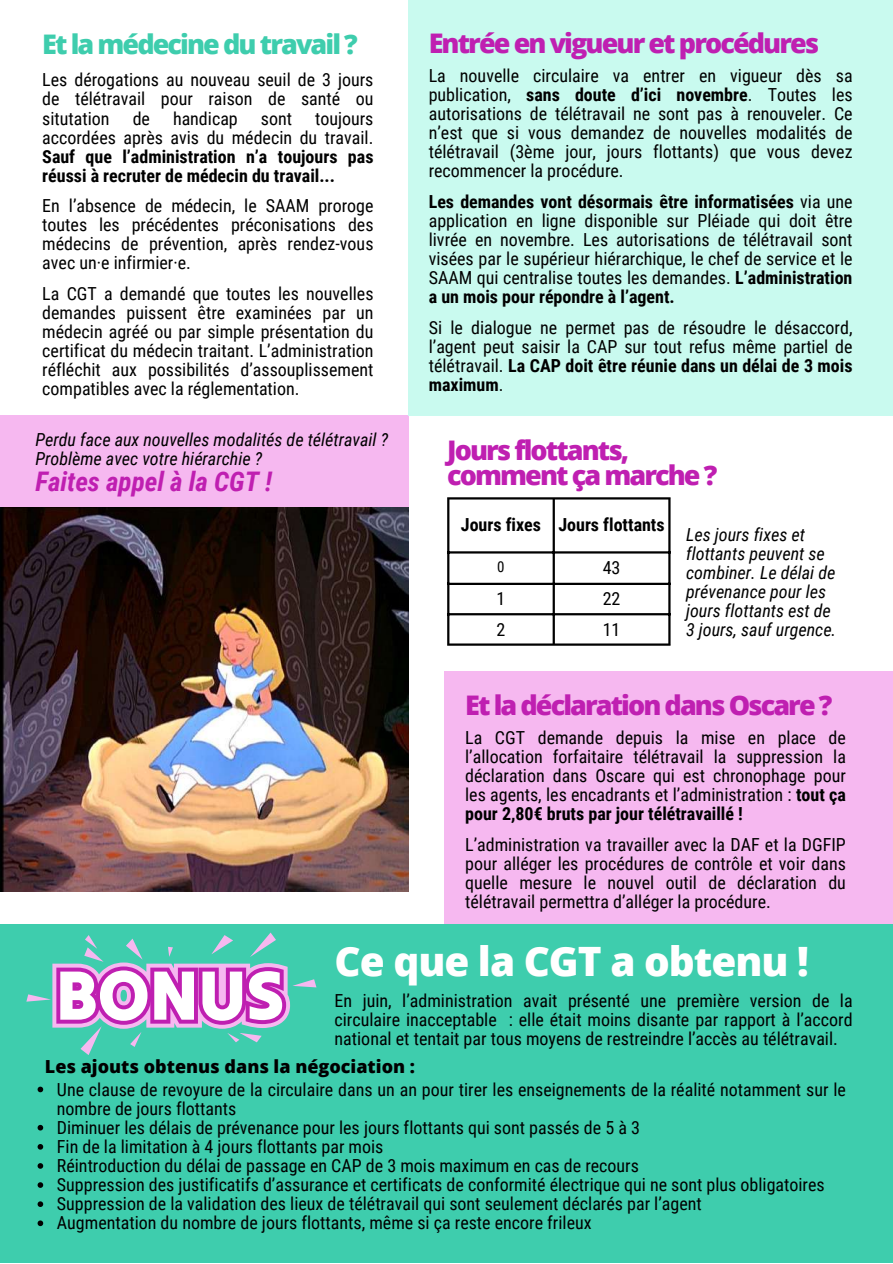
<style>
.page{position:relative;width:893px;height:1264px;background:#fff}
.page>*{position:absolute;margin:0;border:0;box-sizing:border-box;transform-origin:0 0}
.t1{font:800 40.5px "Open Sans";letter-spacing:-.025em;color:#fff}
.t2{font:800 27px/24.8px "Open Sans";letter-spacing:-.07em;color:#bf1fb1}
.t3{font:800 27px "Open Sans";letter-spacing:-.07em;color:#3ecdad}
.t4{font:italic 700 27px "Roboto Condensed";color:#bf1fb1}
.t5{font:18px/19px "Roboto Condensed";color:#000;text-align:justify}
.t6{font:italic 18px/19px "Roboto Condensed";color:#000}
.t7{font:700 18px/19px "Roboto Condensed";color:#000}
.t8{font:800 18px "Open Sans";color:#000}
.t9{font:15px "Roboto Condensed";color:#000}
.s1{font-weight:700}
</style>
<div class="page">
<div style="left:444px;top:671px;width:448px;height:252px;background:#f6b8f0"></div>
<div style="left:0;top:923px;width:892px;height:339px;background:#3ecdad"></div>
<svg style="left:26px;top:932px;width:290px;height:123px"></svg>
<div style="left:0;top:415px;width:408px;height:98px;background:#f6b8f0"></div>
<img style="left:0;top:507px;width:408px;height:384px">
<div style="left:408px;top:0;width:484px;height:415px;background:#c9faef"></div>
<hr style="left:447px;top:499px;width:2px;height:144px;background:#000">
<hr style="left:552px;top:499px;width:3px;height:144px;background:#000">
<hr style="left:668px;top:499px;width:2px;height:144px;background:#000">
<hr style="left:447px;top:497px;width:223px;height:2px;background:#000">
<hr style="left:447px;top:551px;width:223px;height:2px;background:#000">
<hr style="left:447px;top:582px;width:223px;height:3px;background:#000">
<hr style="left:447px;top:613px;width:223px;height:2px;background:#000">
<hr style="left:447px;top:643px;width:223px;height:2px;background:#000">
<svg style="left:38px;top:1086px;width:5px;height:6px"></svg>
<svg style="left:38px;top:1124px;width:5px;height:6px"></svg>
<svg style="left:38px;top:1144px;width:5px;height:5px"></svg>
<svg style="left:38px;top:1163px;width:5px;height:5px"></svg>
<svg style="left:38px;top:1182px;width:5px;height:5px"></svg>
<svg style="left:38px;top:1201px;width:5px;height:5px"></svg>
<svg style="left:38px;top:1220px;width:5px;height:6px"></svg>
<h2 class="t3" style="left:42px;top:25px;width:317px">Et la médecine du travail ?</h2>
<p class="t5" style="left:42px;top:71px;width:333px">Les dérogations au nouveau seuil de 3 jours de télétravail pour raison de santé ou situtation</p>
<p class="t5" style="left:133px;top:109px;width:19px">de</p>
<p class="t5" style="left:173px;top:109px;width:66px">handicap</p>
<p class="t5" style="left:261px;top:109px;width:33px">sont</p>
<p class="t5" style="left:42px;top:109px;width:333px;text-align:right">toujours<br>accordées après avis du médecin du travail.</p>
<p class="t7" style="left:42px;top:147px;width:333px">Sauf que l’administration n’a toujours pas réussi à recruter de médecin du travail...</p>
<p class="t5" style="left:42px;top:196px;width:333px">En l’absence de médecin, le SAAM proroge toutes les précédentes préconisations des médecins de prévention, après rendez-vous avec un·e infirmier·e.</p>
<p class="t5" style="left:42px;top:284px;width:333px">La CGT a demandé que toutes les nouvelles demandes puissent être examinées par un médecin agréé ou par simple présentation du certificat du médecin traitant. L’administration réfléchit aux possibilités d’assouplissement compatibles avec la réglementation.</p>
<p class="t6" style="left:35px;top:430px;width:354px">Perdu face aux nouvelles modalités de télétravail ?<br>Problème avec votre hiérarchie ?</p>
<h2 class="t4" style="left:35px;top:466px;width:238px">Faites appel à la CGT !</h2>
<h2 class="t2" style="left:428px;top:30px;width:392px">Entrée en vigueur et procédures</h2>
<p class="t5" style="left:428px;top:66px;width:425px">La nouvelle circulaire va entrer en vigueur dès sa publication, <span class="s1">sans doute d’ici novembre</span>. Toutes les autorisations de télétravail ne sont pas à renouveler. Ce n’est que si vous demandez de nouvelles modalités de télétravail (3ème jour, jours flottants) que vous devez recommencer la procédure.</p>
<p class="t5" style="left:428px;top:192px;width:425px"><span class="s1">Les demandes vont désormais être informatisées</span> via une application en ligne disponible sur Pléiade qui doit être livrée en novembre. Les autorisations de télétravail sont visées par le supérieur hiérarchique, le chef de service et le SAAM qui centralise toutes les demandes. <span class="s1">L’administration a un mois pour répondre à l’agent.</span></p>
<p class="t5" style="left:428px;top:318px;width:425px">Si le dialogue ne permet pas de résoudre le désaccord, l’agent peut saisir la CAP sur tout refus même partiel de télétravail. <span class="s1">La CAP doit être réunie dans un délai de 3 mois maximum</span>.</p>
<h2 class="t2" style="left:447px;top:437px;width:272px">Jours flottants, comment ça marche ?</h2>
<p class="t6" style="left:686px;top:525px;width:152px">Les jours fixes et flottants peuvent se combiner. Le délai de prévenance pour les jours flottants est de<br>3 jours, sauf urgence.</p>
<p class="t7" style="left:461px;top:515px;width:205px">Jours fixes Jours flottants</p>
<p class="t9" style="left:497px;top:557px;width:9px">0</p>
<p class="t5" style="left:602px;top:558px;width:19px">43</p>
<p class="t5" style="left:496px;top:589px;width:10px">1</p>
<p class="t5" style="left:602px;top:589px;width:19px">22</p>
<p class="t5" style="left:496px;top:620px;width:10px">2</p>
<p class="t5" style="left:602px;top:620px;width:19px">11</p>
<h2 class="t2" style="left:465px;top:692px;width:369px">Et la déclaration dans Oscare ?</h2>
<p class="t5" style="left:465px;top:728px;width:382px">La CGT demande depuis la mise en place de l’allocation forfaitaire télétravail la suppression la déclaration dans Oscare qui est chronophage pour les agents, les encadrants et l’administration : <span class="s1">tout ça pour 2,80€ bruts par jour télétravaillé !</span></p>
<p class="t5" style="left:465px;top:835px;width:382px">L’administration va travailler avec la DAF et la DGFIP pour alléger les procédures de contrôle et voir dans quelle mesure le nouvel outil de déclaration du télétravail permettra d’alléger la procédure.</p>
<h1 class="t1" style="left:334px;top:932px;width:476px">Ce que la CGT a obtenu !</h1>
<p class="t5" style="left:334px;top:991px;width:519px">En juin, l’administration avait présenté une première version de la circulaire inacceptable : elle était moins disante par rapport à l’accord national et tentait par tous moyens de restreindre l’accès au télétravail.</p>
<p class="t8" style="left:45px;top:1053px;width:371px">Les ajouts obtenus dans la négociation :</p>
<p class="t5" style="left:57px;top:1079px;width:790px;text-align:left">Une clause de revoyure de la circulaire dans un an pour tirer les enseignements de la réalité notamment sur le nombre de jours flottants<br>Diminuer les délais de prévenance pour les jours flottants qui sont passés de 5 à 3<br>Fin de la limitation à 4 jours flottants par mois<br>Réintroduction du délai de passage en CAP de 3 mois maximum en cas de recours<br>Suppression des justificatifs d’assurance et certificats de conformité électrique qui ne sont plus obligatoires Suppression de la validation des lieux de télétravail qui sont seulement déclarés par l’agent<br>Augmentation du nombre de jours flottants, même si ça reste encore frileux</p>
</div>
